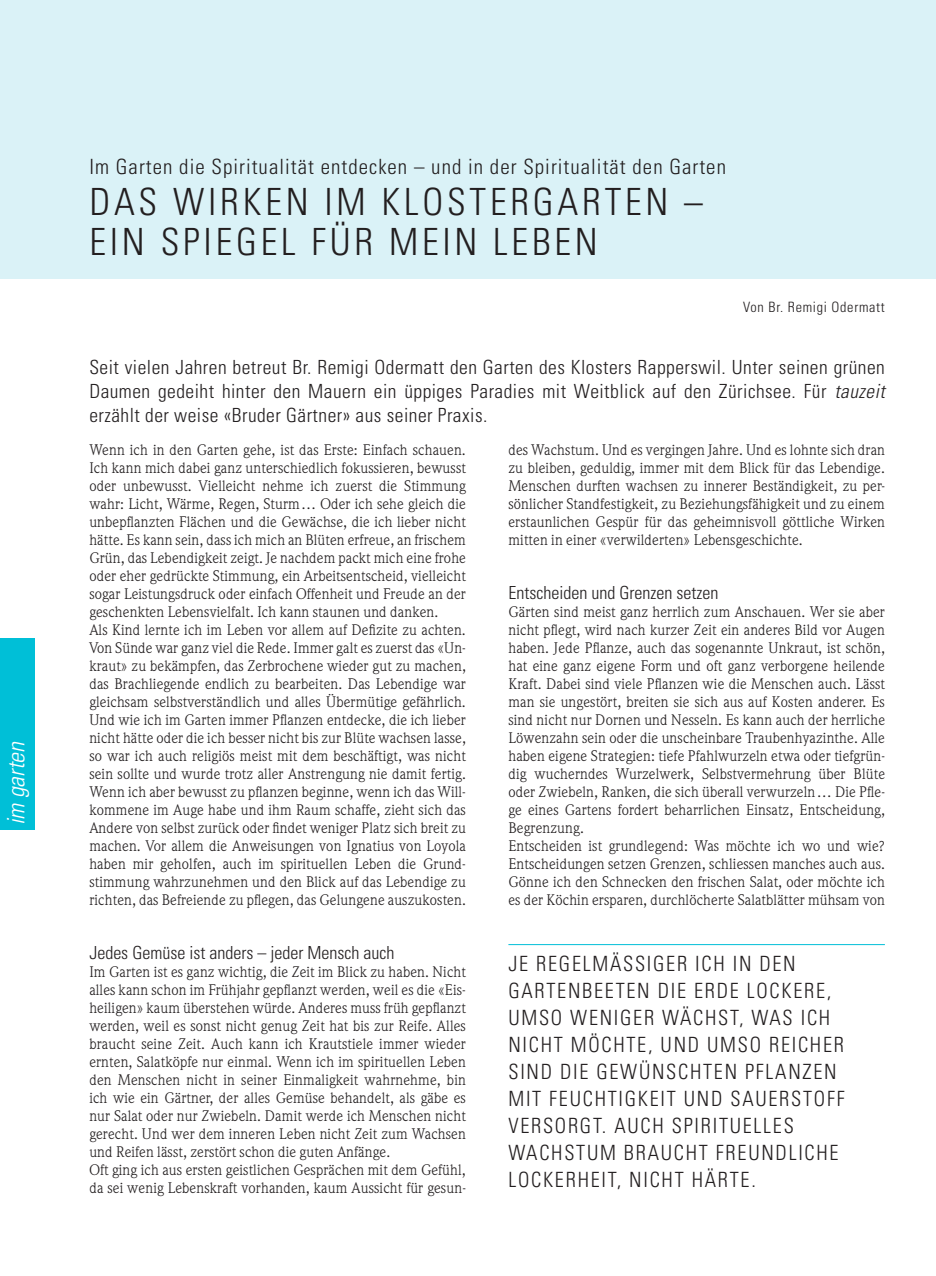
<style>
.page{position:relative;width:936px;height:1276px;background:#fff}
.page>*{position:absolute;margin:0;border:0;box-sizing:border-box;transform-origin:0 0}
.t1{font:300 condensed 37.5px/40.5px "Univers LT Std";letter-spacing:.1em;color:#231f20}
.t2{font:italic 300 condensed 24px "Univers LT Std";color:#fff}
.t3{font:300 condensed 21px/27px "Univers LT Std";letter-spacing:.085em;color:#231f20}
.t4{font:300 condensed 21px "Univers LT Std";letter-spacing:.05em;color:#231f20}
.t5{font:300 condensed 19.5px/24px "Univers LT Std";letter-spacing:.025em;color:#231f20}
.t6{font:300 condensed 18px "Univers LT Std";color:#231f20}
.t7{font:15px/18px "Weidemann Std";letter-spacing:.01em;color:#231f20}
.t8{font:300 condensed 14.25px "Univers LT Std";letter-spacing:.05em;color:#231f20}
.s1{font-style:italic}
</style>
<div class="page">
<div style="left:0;top:638px;width:34px;height:191px;background:#00bfd7"></div>
<div style="left:0;top:0;width:935px;height:278px;background:#daf2f7"></div>
<hr style="left:508px;top:944px;width:376px;height:1px;background:#00bfd7">
<h2 class="t2" style="left:2px;top:825px;width:85px;rotate:-90deg">im garten</h2>
<h3 class="t4" style="left:89px;top:154px;width:638px">Im Garten die Spiritualität entdecken – und in der Spiritualität den Garten</h3>
<h1 class="t1" style="left:89px;top:181px;width:615px">DAS WIRKEN IM KLOSTERGARTEN –<br>EIN SPIEGEL FÜR MEIN LEBEN</h1>
<p class="t8" style="left:743px;top:298px;width:143px">Von Br. Remigi Odermatt</p>
<p class="t5" style="left:89px;top:355px;width:801px">Seit vielen Jahren betreut Br. Remigi Odermatt den Garten des Klosters Rapperswil. Unter seinen grünen<br>Daumen gedeiht hinter den Mauern ein üppiges Paradies mit Weitblick auf den Zürichsee. Für <span class="s1">tauzeit </span>erzählt der weise «Bruder Gärtner» aus seiner Praxis.</p>
<p class="t7" style="left:89px;top:440px;width:378px">Wenn ich in den Garten gehe, ist das Erste: Einfach schauen.<br>Ich kann mich dabei ganz unterschiedlich fokussieren, bewusst oder unbewusst. Vielleicht nehme ich zuerst die Stimmung wahr: Licht, Wärme, Regen, Sturm… Oder ich sehe gleich die unbepflanzten Flächen und die Gewächse, die ich lieber nicht hätte. Es kann sein, dass ich mich an Blüten erfreue, an frischem Grün, das Lebendigkeit zeigt. Je nachdem packt mich eine frohe oder eher gedrückte Stimmung, ein Arbeitsentscheid, vielleicht sogar Leistungsdruck oder einfach Offenheit und Freude an der geschenkten Lebensvielfalt. Ich kann staunen und danken.<br>Als Kind lernte ich im Leben vor allem auf Defizite zu achten.<br>Von Sünde war ganz viel die Rede. Immer galt es zuerst das «Un&shy;kraut» zu bekämpfen, das Zerbrochene wieder gut zu machen, das Brachliegende endlich zu bearbeiten. Das Lebendige war gleichsam selbstverständlich und alles Übermütige gefährlich.<br>Und wie ich im Garten immer Pflanzen entdecke, die ich lieber nicht hätte oder die ich besser nicht bis zur Blüte wachsen lasse, so war ich auch religiös meist mit dem beschäftigt, was nicht sein sollte und wurde trotz aller Anstrengung nie damit fertig.<br>Wenn ich aber bewusst zu pflanzen beginne, wenn ich das Will&shy;kommene im Auge habe und ihm Raum schaffe, zieht sich das Andere von selbst zurück oder findet weniger Platz sich breit zu machen. Vor allem die Anweisungen von Ignatius von Loyola haben mir geholfen, auch im spirituellen Leben die Grund&shy;stimmung wahrzunehmen und den Blick auf das Lebendige zu richten, das Befreiende zu pflegen, das Gelungene auszukosten.</p>
<p class="t6" style="left:89px;top:942px;width:306px">Jedes Gemüse ist anders – jeder Mensch auch</p>
<p class="t7" style="left:89px;top:962px;width:378px">Im Garten ist es ganz wichtig, die Zeit im Blick zu haben. Nicht alles kann schon im Frühjahr gepflanzt werden, weil es die «Eis&shy;heiligen» kaum überstehen würde. Anderes muss früh gepflanzt werden, weil es sonst nicht genug Zeit hat bis zur Reife. Alles braucht seine Zeit. Auch kann ich Krautstiele immer wieder ernten, Salatköpfe nur einmal. Wenn ich im spirituellen Leben den Menschen nicht in seiner Einmaligkeit wahrnehme, bin ich wie ein Gärtner, der alles Gemüse behandelt, als gäbe es nur Salat oder nur Zwiebeln. Damit werde ich Menschen nicht gerecht. Und wer dem inneren Leben nicht Zeit zum Wachsen und Reifen lässt, zerstört schon die guten Anfänge.<br>Oft ging ich aus ersten geistlichen Gesprächen mit dem Gefühl, da sei wenig Lebenskraft vorhanden, kaum Aussicht für gesun-</p>
<p class="t7" style="left:508px;top:440px;width:378px;text-align:justify">des Wachstum. Und es vergingen Jahre. Und es lohnte sich dran zu bleiben, geduldig, immer mit dem Blick für das Lebendige.<br>Menschen durften wachsen zu innerer Beständigkeit, zu per&shy;sönlicher Standfestigkeit, zu Beziehungsfähigkeit und zu einem erstaunlichen Gespür für das geheimnisvoll göttliche Wirken mitten in einer «verwilderten» Lebensgeschichte.</p>
<p class="t6" style="left:508px;top:582px;width:211px">Entscheiden und Grenzen setzen</p>
<p class="t7" style="left:508px;top:602px;width:378px">Gärten sind meist ganz herrlich zum Anschauen. Wer sie aber nicht pflegt, wird nach kurzer Zeit ein anderes Bild vor Augen haben. Jede Pflanze, auch das sogenannte Unkraut, ist schön, hat eine ganz eigene Form und oft ganz verborgene heilende Kraft. Dabei sind viele Pflanzen wie die Menschen auch. Lässt man sie ungestört, breiten sie sich aus auf Kosten anderer. Es sind nicht nur Dornen und Nesseln. Es kann auch der herrliche Löwenzahn sein oder die unscheinbare Traubenhyazinthe. Alle haben eigene Strategien: tiefe Pfahlwurzeln etwa oder tiefgrün&shy;dig wucherndes Wurzelwerk, Selbstvermehrung über Blüte oder Zwiebeln, Ranken, die sich überall verwurzeln… Die Pfle&shy;ge eines Gartens fordert beharrlichen Einsatz, Entscheidung, Begrenzung.<br>Entscheiden ist grundlegend: Was möchte ich wo und wie?<br>Entscheidungen setzen Grenzen, schliessen manches auch aus.<br>Gönne ich den Schnecken den frischen Salat, oder möchte ich es der Köchin ersparen, durchlöcherte Salatblätter mühsam von</p>
<p class="t3" style="left:508px;top:949px;width:337px">JE REGELMÄSSIGER ICH IN DEN<br>GARTENBEETEN DIE ERDE LOCKERE,<br>UMSO WENIGER WÄCHST, WAS ICH<br>NICHT MÖCHTE, UND UMSO REICHER<br>SIND DIE GEWÜNSCHTEN PFLANZEN<br>MIT FEUCHTIGKEIT UND SAUERSTOFF<br>VERSORGT. AUCH SPIRITUELLES<br>WACHSTUM BRAUCHT FREUNDLICHE<br>LOCKERHEIT, NICHT HÄRTE.</p>
</div>
